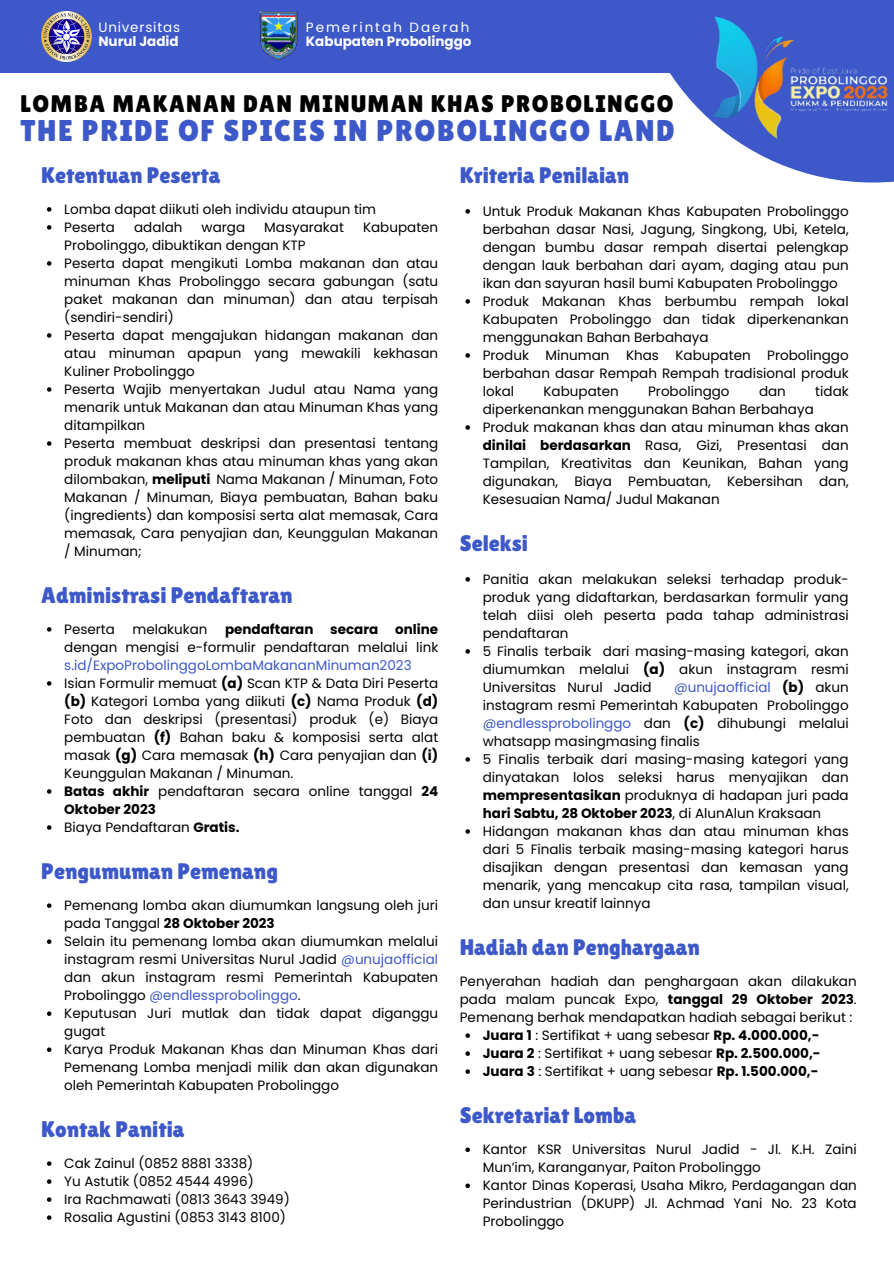
<style>
.page{position:relative;width:894px;height:1264px;background:#fff}
.page>*{position:absolute;margin:0;border:0;box-sizing:border-box;transform-origin:0 0}
.t1{font:30px "Lilita One";letter-spacing:.055em;color:#3d58c9}
.t2{font:24px "Lilita One";letter-spacing:.06em;color:#000}
.t3{font:22.5px "Lilita One";color:#3d58c9}
.t4{font:13.5px/18px "Poppins";color:#000;text-align:justify}
.t5{font:700 13.5px "Poppins";color:#fff}
.t6{font:13.5px "Poppins";letter-spacing:.145em;color:#fff}
.t7{font:13.5px "Poppins";letter-spacing:.06em;color:#fff}
.s1{font-weight:700}
.s2{color:#3d58c9}
</style>
<div class="page">
<div style="left:0;top:0;width:893px;height:73px;background:#3d58c9"></div>
<img style="left:41px;top:11px;width:51px;height:51px">
<img style="left:259px;top:11px;width:39px;height:50px">
<svg style="left:670px;top:73px;width:223px;height:109px"></svg>
<svg style="left:465px;top:209px;width:5px;height:5px"></svg>
<svg style="left:465px;top:299px;width:5px;height:5px"></svg>
<svg style="left:465px;top:353px;width:5px;height:5px"></svg>
<svg style="left:465px;top:425px;width:5px;height:5px"></svg>
<img style="left:709px;top:16px;width:184px;height:128px">
<svg style="left:47px;top:207px;width:4px;height:5px"></svg>
<svg style="left:47px;top:225px;width:4px;height:5px"></svg>
<svg style="left:47px;top:261px;width:4px;height:5px"></svg>
<svg style="left:47px;top:333px;width:4px;height:5px"></svg>
<svg style="left:47px;top:387px;width:4px;height:5px"></svg>
<svg style="left:47px;top:441px;width:4px;height:5px"></svg>
<svg style="left:47px;top:627px;width:4px;height:4px"></svg>
<svg style="left:47px;top:681px;width:4px;height:4px"></svg>
<svg style="left:47px;top:789px;width:4px;height:4px"></svg>
<svg style="left:47px;top:825px;width:4px;height:4px"></svg>
<svg style="left:465px;top:577px;width:5px;height:4px"></svg>
<svg style="left:465px;top:649px;width:5px;height:4px"></svg>
<svg style="left:465px;top:757px;width:5px;height:4px"></svg>
<svg style="left:465px;top:829px;width:5px;height:4px"></svg>
<svg style="left:47px;top:903px;width:4px;height:4px"></svg>
<svg style="left:47px;top:939px;width:4px;height:4px"></svg>
<svg style="left:47px;top:1011px;width:4px;height:4px"></svg>
<svg style="left:47px;top:1047px;width:4px;height:4px"></svg>
<svg style="left:465px;top:1033px;width:5px;height:4px"></svg>
<svg style="left:465px;top:1051px;width:5px;height:4px"></svg>
<svg style="left:465px;top:1069px;width:5px;height:4px"></svg>
<svg style="left:47px;top:1161px;width:4px;height:4px"></svg>
<svg style="left:47px;top:1179px;width:4px;height:4px"></svg>
<svg style="left:47px;top:1197px;width:4px;height:4px"></svg>
<svg style="left:47px;top:1215px;width:4px;height:4px"></svg>
<svg style="left:465px;top:1147px;width:5px;height:4px"></svg>
<svg style="left:465px;top:1183px;width:5px;height:4px"></svg>
<p class="t7" style="left:98px;top:18px;width:83px">Universitas</p>
<p class="t5" style="left:98px;top:32px;width:82px">Nurul Jadid</p>
<p class="t6" style="left:306px;top:18px;width:165px">Pemerintah Daerah</p>
<p class="t5" style="left:306px;top:31px;width:167px">Kabupaten Probolinggo</p>
<p class="t2" style="left:21px;top:89px;width:654px">LOMBA MAKANAN DAN MINUMAN KHAS PROBOLINGGO</p>
<p class="t1" style="left:21px;top:114px;width:655px">THE PRIDE OF SPICES IN PROBOLINGGO LAND</p>
<p class="t3" style="left:41px;top:162px;width:180px">Ketentuan Peserta</p>
<p class="t4" style="left:64px;top:200px;width:313px">Lomba dapat diikuti oleh individu ataupun tim</p>
<p class="t4" style="left:64px;top:218px;width:52px">Peserta</p>
<p class="t4" style="left:134px;top:218px;width:50px">adalah</p>
<p class="t4" style="left:201px;top:218px;width:45px">warga</p>
<p class="t4" style="left:264px;top:218px;width:81px">Masyarakat</p>
<p class="t4" style="left:363px;top:218px;width:77px">Kabupaten</p>
<p class="t4" style="left:64px;top:236px;width:243px">Probolinggo, dibuktikan dengan KTP</p>
<p class="t4" style="left:64px;top:254px;width:375px">Peserta dapat mengikuti Lomba makanan dan atau minuman Khas Probolinggo secara gabungan (satu paket makanan dan minuman) dan atau terpisah (sendiri-sendiri)</p>
<p class="t4" style="left:64px;top:326px;width:375px">Peserta dapat mengajukan hidangan makanan dan atau minuman apapun yang mewakili kekhasan Kuliner Probolinggo</p>
<p class="t4" style="left:64px;top:380px;width:375px">Peserta Wajib menyertakan Judul atau Nama yang menarik untuk Makanan dan atau Minuman Khas yang ditampilkan</p>
<p class="t4" style="left:64px;top:434px;width:375px">Peserta membuat deskripsi dan presentasi tentang produk makanan khas atau minuman khas yang akan dilombakan, <span class="s1">meliputi</span> Nama Makanan / Minuman, Foto Makanan / Minuman, Biaya pembuatan, Bahan baku (ingredients) dan komposisi serta alat memasak, Cara memasak, Cara penyajian dan, Keunggulan Makanan / Minuman;</p>
<p class="t3" style="left:41px;top:582px;width:253px">Administrasi Pendaftaran</p>
<p class="t4" style="left:64px;top:620px;width:375px;text-indent:161px"><span class="s1">pendaftaran secara online </span>dengan mengisi e-formulir pendaftaran melalui link <span class="s2">s.id/ExpoProbolinggoLombaMakananMinuman2023</span></p>
<p class="t4" style="left:64px;top:674px;width:375px">Isian Formulir memuat <span class="s1">(a)</span> Scan KTP &amp; Data Diri Peserta <span class="s1">(b)</span> Kategori Lomba yang diikuti <span class="s1">(c)</span> Nama Produk <span class="s1">(d)<br></span>Foto dan deskripsi (presentasi) produk (e) Biaya pembuatan <span class="s1">(f)</span> Bahan baku &amp; komposisi serta alat masak <span class="s1">(g)</span> Cara memasak <span class="s1">(h)</span> Cara penyajian dan <span class="s1">(i)<br></span>Keunggulan Makanan / Minuman.</p>
<p class="t4" style="left:64px;top:782px;width:375px"><span class="s1">Batas akhir</span> pendaftaran secara online tanggal <span class="s1">24<br>Oktober 2023</span></p>
<p class="t4" style="left:64px;top:818px;width:177px">Biaya Pendaftaran <span class="s1">Gratis.</span></p>
<p class="t4" style="left:64px;top:620px;width:52px">Peserta</p>
<p class="t4" style="left:132px;top:620px;width:77px">melakukan</p>
<p class="t3" style="left:41px;top:858px;width:238px">Pengumuman Pemenang</p>
<p class="t4" style="left:64px;top:896px;width:375px">Pemenang lomba akan diumumkan langsung oleh juri pada Tanggal <span class="s1">28 Oktober 2023</span></p>
<p class="t4" style="left:64px;top:932px;width:375px">Selain itu pemenang lomba akan diumumkan melalui instagram resmi Universitas Nurul Jadid <span class="s2">@unujaofficial </span>dan akun instagram resmi Pemerintah Kabupaten Probolinggo <span class="s2">@endlessprobolinggo</span>.</p>
<p class="t4" style="left:64px;top:1004px;width:375px">Keputusan Juri mutlak dan tidak dapat diganggu gugat</p>
<p class="t4" style="left:64px;top:1040px;width:375px">Karya Produk Makanan Khas dan Minuman Khas dari Pemenang Lomba menjadi milik dan akan digunakan oleh Pemerintah Kabupaten Probolinggo</p>
<p class="t3" style="left:41px;top:1116px;width:145px">Kontak Panitia</p>
<p class="t4" style="left:64px;top:1154px;width:191px">Cak Zainul (0852 8881 3338)</p>
<p class="t4" style="left:64px;top:1172px;width:191px">Yu Astutik (0852 4544 4996)</p>
<p class="t4" style="left:64px;top:1190px;width:227px">Ira Rachmawati (0813 3643 3949)</p>
<p class="t4" style="left:64px;top:1208px;width:223px">Rosalia Agustini (0853 3143 8100)</p>
<p class="t3" style="left:459px;top:162px;width:171px">Kriteria Penilaian</p>
<p class="t4" style="left:482px;top:202px;width:367px">Untuk Produk Makanan Khas Kabupaten Probolinggo berbahan dasar Nasi, Jagung, Singkong, Ubi, Ketela, dengan bumbu dasar rempah disertai pelengkap dengan lauk berbahan dari ayam, daging atau pun ikan dan sayuran hasil bumi Kabupaten Probolinggo</p>
<p class="t4" style="left:482px;top:292px;width:367px">Produk Makanan Khas berbumbu rempah lokal Kabupaten Probolinggo dan tidak diperkenankan menggunakan Bahan Berbahaya</p>
<p class="t4" style="left:482px;top:346px;width:367px">Produk Minuman Khas Kabupaten Probolinggo berbahan dasar Rempah Rempah tradisional produk lokal</p>
<p class="t4" style="left:543px;top:382px;width:77px">Kabupaten</p>
<p class="t4" style="left:648px;top:382px;width:83px">Probolinggo</p>
<p class="t4" style="left:758px;top:382px;width:28px">dan</p>
<p class="t4" style="left:815px;top:382px;width:35px">tidak</p>
<p class="t4" style="left:482px;top:400px;width:332px">diperkenankan menggunakan Bahan Berbahaya</p>
<p class="t4" style="left:482px;top:418px;width:367px">Produk makanan khas dan atau minuman khas akan <span class="s1">dinilai berdasarkan</span> Rasa, Gizi, Presentasi dan Tampilan, Kreativitas dan Keunikan, Bahan yang digunakan, Biaya Pembuatan, Kebersihan dan, Kesesuaian Nama/ Judul Makanan</p>
<p class="t3" style="left:459px;top:530px;width:70px">Seleksi</p>
<p class="t4" style="left:482px;top:570px;width:367px">Panitia akan melakukan seleksi terhadap produk&shy;produk yang didaftarkan, berdasarkan formulir yang telah diisi oleh peserta pada tahap administrasi pendaftaran</p>
<p class="t4" style="left:482px;top:642px;width:367px">5 Finalis terbaik dari masing-masing kategori, akan diumumkan melalui <span class="s1">(a)</span> akun instagram resmi Universitas Nurul Jadid</p>
<p class="t4" style="left:482px;top:678px;width:367px;text-indent:191px"><span class="s2">@unujaofficial</span> <span class="s1">(b)</span> akun instagram resmi Pemerintah Kabupaten Probolinggo <span class="s2">@endlessprobolinggo</span> dan <span class="s1">(c)</span> dihubungi melalui whatsapp masingmasing finalis</p>
<p class="t4" style="left:482px;top:750px;width:367px">5 Finalis terbaik dari masing-masing kategori yang dinyatakan lolos seleksi harus menyajikan dan <span class="s1">mempresentasikan</span> produknya di hadapan juri pada <span class="s1">hari Sabtu, 28 Oktober 2023</span>, di AlunAlun Kraksaan</p>
<p class="t4" style="left:482px;top:822px;width:367px">Hidangan makanan khas dan atau minuman khas dari 5 Finalis terbaik masing-masing kategori harus disajikan dengan presentasi dan kemasan yang menarik, yang mencakup cita rasa, tampilan visual, dan unsur kreatif lainnya</p>
<p class="t3" style="left:459px;top:934px;width:241px">Hadiah dan Penghargaan</p>
<p class="t4" style="left:459px;top:972px;width:398px">Penyerahan hadiah dan penghargaan akan dilakukan pada malam puncak Expo, <span class="s1">tanggal 29 Oktober 2023</span>.<br>Pemenang berhak mendapatkan hadiah sebagai berikut :</p>
<p class="t4" style="left:482px;top:1026px;width:338px"><span class="s1">Juara 1</span> : Sertifikat + uang sebesar <span class="s1">Rp. 4.000.000,-</span></p>
<p class="t4" style="left:482px;top:1044px;width:339px"><span class="s1">Juara 2</span> : Sertifikat + uang sebesar <span class="s1">Rp. 2.500.000,-</span></p>
<p class="t4" style="left:482px;top:1062px;width:337px"><span class="s1">Juara 3</span> : Sertifikat + uang sebesar <span class="s1">Rp. 1.500.000,-</span></p>
<p class="t3" style="left:459px;top:1102px;width:178px">Sekretariat Lomba</p>
<p class="t4" style="left:482px;top:1140px;width:375px">Kantor KSR Universitas Nurul Jadid - Jl. K.H. Zaini<br>Mun’im, Karanganyar, Paiton Probolinggo</p>
<p class="t4" style="left:482px;top:1176px;width:375px">Kantor Dinas Koperasi, Usaha Mikro, Perdagangan dan Perindustrian (DKUPP) Jl. Achmad Yani No. 23 Kota Probolinggo</p>
</div>
